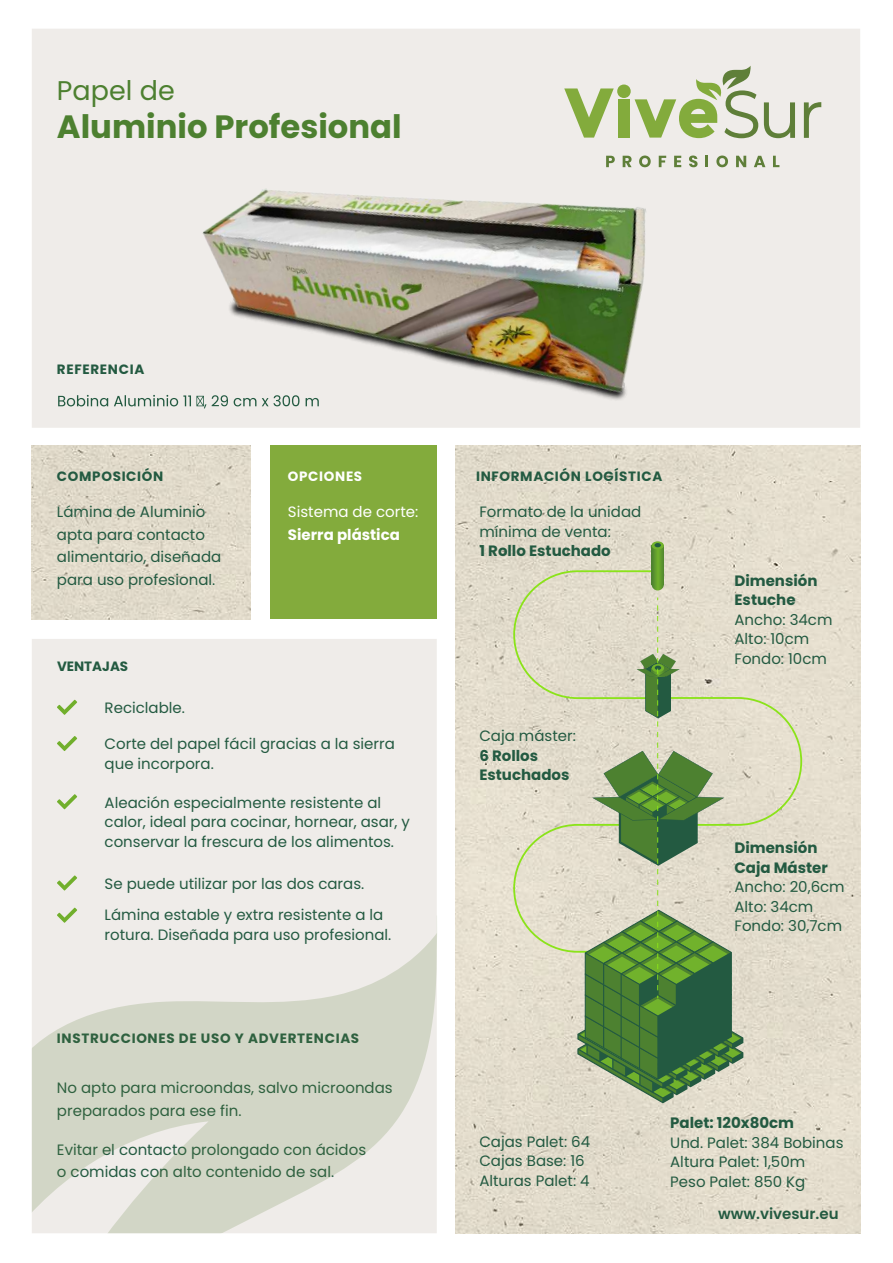
<style>
.page{position:relative;width:893px;height:1263px;background:#fff}
.page>*{position:absolute;margin:0;border:0;box-sizing:border-box;transform-origin:0 0}
.t1{font:700 32.25px "Poppins";color:#4d8030}
.t2{font:27px "Poppins";color:#4d8030}
.t3{font:15px/19.5px "Poppins";color:#235a41}
.t4{font:700 15px/19.5px "Poppins";color:#235a41}
.t5{font:15px "Poppins";color:#fff}
.t6{font:700 15px "Poppins";color:#fff}
.t7{font:600 15px "Poppins";color:#235a41}
.t8{font:700 13.5px "Poppins";letter-spacing:.05em;color:#235a41}
.t9{font:700 13.5px "Poppins";color:#235a41}
.t10{font:700 13.5px "Poppins";letter-spacing:.05em;color:#fff}
</style>
<div class="page">
<div style="left:32px;top:29px;width:828px;height:399px;background:#efece9"></div>
<div style="left:32px;top:639px;width:405px;height:294px;background:#efece9"></div>
<img style="left:196px;top:107px;width:490px;height:378px">
<img style="left:455px;top:445px;width:405px;height:788px">
<img style="left:32px;top:445px;width:218px;height:174px">
<svg style="left:57px;top:736px;width:20px;height:15px"></svg>
<svg style="left:57px;top:794px;width:20px;height:15px"></svg>
<svg style="left:57px;top:875px;width:20px;height:15px"></svg>
<svg style="left:57px;top:700px;width:20px;height:15px"></svg>
<svg style="left:764px;top:102px;width:31px;height:36px"></svg>
<svg style="left:804px;top:102px;width:17px;height:36px"></svg>
<svg style="left:564px;top:66px;width:194px;height:72px;background:#c8d3ae"></svg>
<svg style="left:606px;top:156px;width:9px;height:11px"></svg>
<svg style="left:623px;top:156px;width:8px;height:11px"></svg>
<svg style="left:639px;top:156px;width:12px;height:11px"></svg>
<svg style="left:659px;top:156px;width:7px;height:11px"></svg>
<svg style="left:674px;top:156px;width:7px;height:11px"></svg>
<svg style="left:689px;top:156px;width:8px;height:11px"></svg>
<svg style="left:705px;top:156px;width:3px;height:11px"></svg>
<svg style="left:716px;top:156px;width:12px;height:11px"></svg>
<svg style="left:736px;top:156px;width:10px;height:11px"></svg>
<svg style="left:754px;top:156px;width:11px;height:11px"></svg>
<svg style="left:773px;top:156px;width:6px;height:11px"></svg>
<div style="left:270px;top:445px;width:167px;height:174px;background:#83ab3c"></div>
<svg style="left:743px;top:696px;width:60px;height:258px;background:#e1dcc8"></svg>
<svg style="left:512px;top:569px;width:231px;height:534px;background:#b7c2a2"></svg>
<svg style="left:652px;top:547px;width:12px;height:38px"></svg>
<svg style="left:651px;top:541px;width:13px;height:8px"></svg>
<svg style="left:654px;top:543px;width:7px;height:4px"></svg>
<svg style="left:57px;top:908px;width:20px;height:15px"></svg>
<svg style="left:32px;top:933px;width:405px;height:300px;background:#ddded4"></svg>
<svg style="left:58px;top:395px;width:261px;height:13px;background:#c1cbc3"></svg>
<h2 class="t2" style="left:57px;top:74px;width:119px">Papel de</h2>
<h1 class="t1" style="left:57px;top:108px;width:346px">Aluminio Profesional</h1>
<p class="t8" style="left:57px;top:362px;width:89px">REFERENCIA</p>
<p class="t8" style="left:57px;top:469px;width:108px">COMPOSICIÓN</p>
<p class="t3" style="left:57px;top:501px;width:166px;line-height:22.5px">Lámina de Aluminio apta para contacto alimentario, diseñada para uso profesional.</p>
<p class="t9" style="left:57px;top:658px;width:73px">VENTAJAS</p>
<p class="t3" style="left:105px;top:698px;width:82px">Reciclable.</p>
<p class="t10" style="left:288px;top:469px;width:76px">OPCIONES</p>
<p class="t5" style="left:288px;top:503px;width:132px">Sistema de corte:</p>
<p class="t6" style="left:288px;top:526px;width:114px">Sierra plástica</p>
<p class="t3" style="left:105px;top:734px;width:292px">Corte del papel fácil gracias a la sierra que incorpora.</p>
<p class="t3" style="left:105px;top:793px;width:307px">Aleación especialmente resistente al calor, ideal para cocinar, hornear, asar, y conservar la frescura de los alimentos.</p>
<p class="t3" style="left:105px;top:874px;width:261px">Se puede utilizar por las dos caras.</p>
<p class="t3" style="left:105px;top:905px;width:288px">Lámina estable y extra resistente a la rotura. Diseñada para uso profesional.</p>
<p class="t8" style="left:57px;top:1031px;width:304px">INSTRUCCIONES DE USO Y ADVERTENCIAS</p>
<p class="t3" style="left:57px;top:1077px;width:337px;line-height:22.5px">No apto para microondas, salvo microondas preparados para ese fin.</p>
<p class="t3" style="left:57px;top:1138px;width:311px;line-height:22.5px">Evitar el contacto prolongado con ácidos o comidas con alto contenido de sal.</p>
<p class="t8" style="left:476px;top:469px;width:188px">INFORMACIÓN LOGÍSTICA</p>
<p class="t3" style="left:479px;top:502px;width:163px">Formato de la unidad mínima de venta:</p>
<p class="t4" style="left:479px;top:541px;width:133px">1 Rollo Estuchado</p>
<p class="t3" style="left:479px;top:726px;width:98px">Caja máster:</p>
<p class="t4" style="left:479px;top:746px;width:92px">6 Rollos<br>Estuchados</p>
<p class="t4" style="left:734px;top:571px;width:84px">Dimensión<br>Estuche</p>
<p class="t3" style="left:734px;top:610px;width:99px">Ancho: 34cm<br>Alto: 10cm<br>Fondo: 10cm</p>
<p class="t4" style="left:734px;top:838px;width:95px">Dimensión<br>Caja Máster</p>
<p class="t3" style="left:734px;top:877px;width:112px">Ancho: 20,6cm<br>Alto: 34cm<br>Fondo: 30,7cm</p>
<p class="t3" style="left:479px;top:1132px;width:112px">Cajas Palet: 64<br>Cajas Base: 16<br>Alturas Palet: 4</p>
<p class="t4" style="left:670px;top:1113px;width:125px">Palet: 120x80cm</p>
<p class="t3" style="left:670px;top:1133px;width:175px">Und. Palet: 384 Bobinas<br>Altura Palet: 1,50m<br>Peso Palet: 850 Kg</p>
<p class="t7" style="left:718px;top:1205px;width:122px">www.vivesur.eu</p>
</div>
